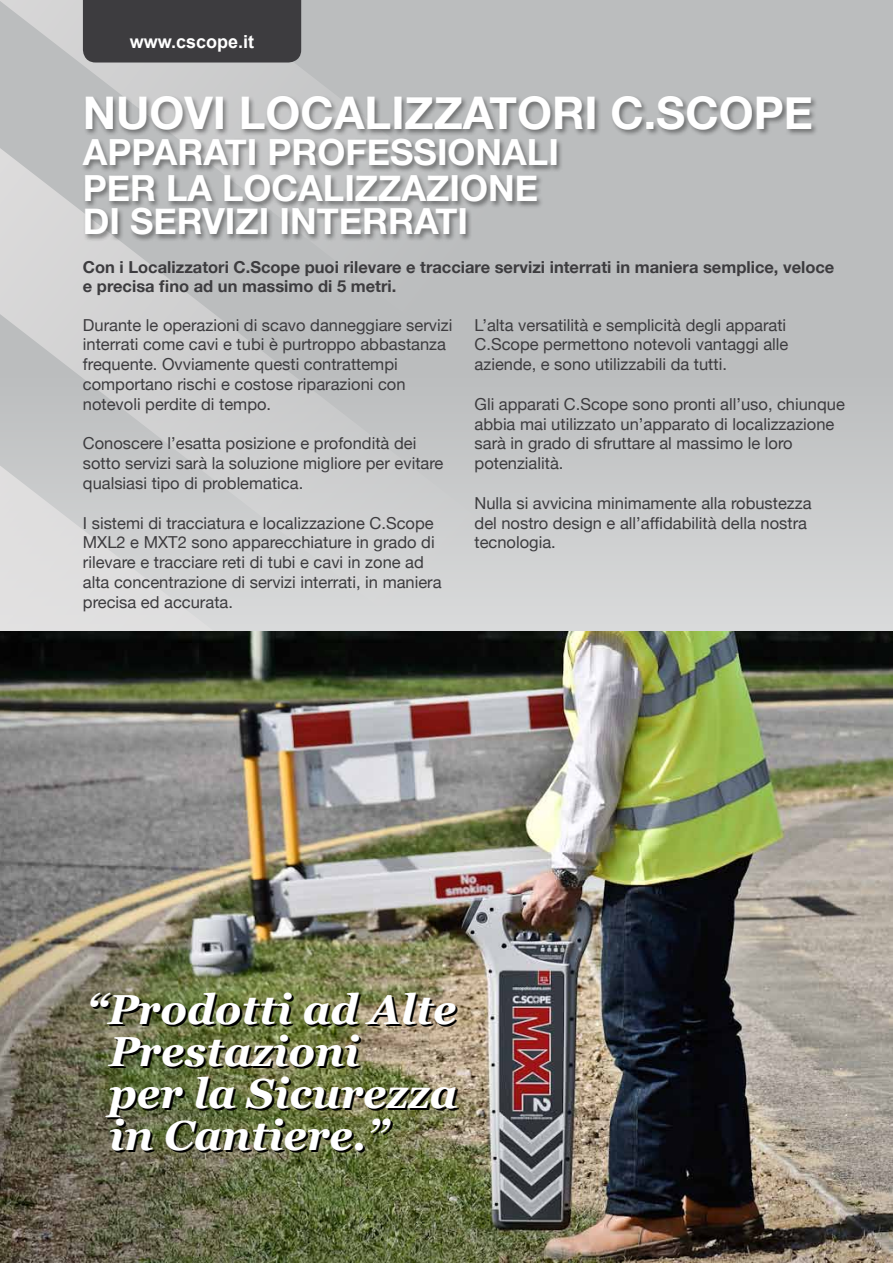
<style>
.page{position:relative;width:893px;height:1263px;background:#fff}
.page>*{position:absolute;margin:0;border:0;box-sizing:border-box;transform-origin:0 0}
.t1{font:700 45px "Helvetica Neue";color:#fff}
.t2{font:italic 700 42px/42px "Georgia";color:#fff}
.t3{font:700 36px/34.5px "Helvetica Neue";color:#fff}
.t4{font:700 18px "Arial";color:#fff}
.t5{font:16.5px/19.8px "Helvetica Neue";color:#3d3c3f}
.t6{font:700 16.5px/19.8px "Helvetica Neue";color:#3d3c3f}
</style>
<div class="page">
<svg style="left:639px;top:0;width:254px;height:631px;background:#c2c4c5"></svg>
<svg style="left:0;top:0;width:639px;height:63px;background:#bdbfc0"></svg>
<svg style="left:0;top:63px;width:639px;height:317px;background:#c2c3c4"></svg>
<svg style="left:0;top:380px;width:639px;height:251px;background:#cdcecf"></svg>
<img style="left:0;top:631px;width:893px;height:632px">
<div style="left:81px;top:95px;width:737px;height:147px;background:#000;opacity:.4"></div>
<div style="left:83px;top:0;width:218px;height:63px;background:#3d3c3f"></div>
<p class="t4" style="left:130px;top:30px;width:126px">www.cscope.it</p>
<h1 class="t1" style="left:83px;top:85px;width:732px">NUOVI LOCALIZZATORI C.SCOPE</h1>
<h3 class="t3" style="left:83px;top:134px;width:477px">APPARATI PROFESSIONALI<br>PER LA LOCALIZZAZIONE<br>DI SERVIZI INTERRATI</h3>
<p class="t6" style="left:83px;top:256px;width:753px">Con i Localizzatori C.Scope puoi rilevare e tracciare servizi interrati in maniera semplice, veloce e precisa fino ad un massimo di 5 metri.</p>
<p class="t5" style="left:83px;top:315px;width:371px">Durante le operazioni di scavo danneggiare servizi interrati come cavi e tubi è purtroppo abbastanza frequente. Ovviamente questi contrattempi comportano rischi e costose riparazioni con notevoli perdite di tempo.</p>
<p class="t5" style="left:83px;top:433px;width:362px">Conoscere l’esatta posizione e profondità dei sotto servizi sarà la soluzione migliore per evitare qualsiasi tipo di problematica.</p>
<p class="t5" style="left:83px;top:513px;width:360px">I sistemi di tracciatura e localizzazione C.Scope MXL2 e MXT2 sono apparecchiature in grado di rilevare e tracciare reti di tubi e cavi in zone ad alta concentrazione di servizi interrati, in maniera precisa ed accurata.</p>
<p class="t5" style="left:475px;top:315px;width:315px">L’alta versatilità e semplicità degli apparati<br>C.Scope permettono notevoli vantaggi alle aziende, e sono utilizzabili da tutti.</p>
<p class="t5" style="left:475px;top:394px;width:372px">Gli apparati C.Scope sono pronti all’uso, chiunque abbia mai utilizzato un’apparato di localizzazione sarà in grado di sfruttare al massimo le loro potenzialità.</p>
<p class="t5" style="left:475px;top:493px;width:339px">Nulla si avvicina minimamente alla robustezza del nostro design e all’affidabilità della nostra tecnologia.</p>
<h2 class="t2" style="left:109px;top:989px;width:350px;text-indent:-23px">“Prodotti ad Alte<br>Prestazioni<br>per la Sicurezza in Cantiere.”</h2>
</div>
